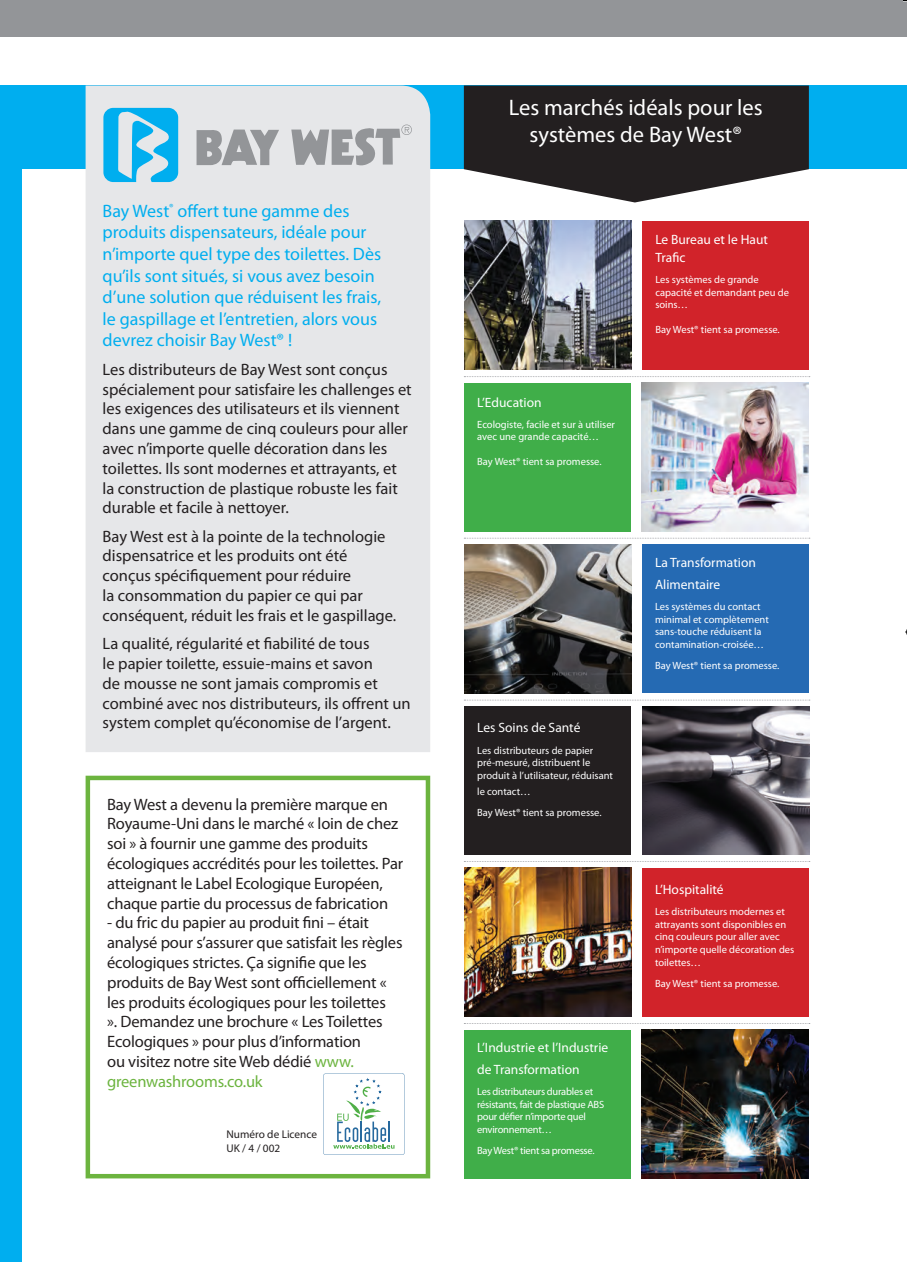
<style>
.page{position:relative;width:907px;height:1262px;background:#fff}
.page>*{position:absolute;margin:0;border:0;box-sizing:border-box;transform-origin:0 0}
.t1{font:22.5px/27px "Myriad Pro";color:#fff;text-align:center}
.t2{font:18px/21.6px "Myriad Pro";color:#00aeef}
.t3{font:16.5px/19.8px "Myriad Pro";letter-spacing:-.005em;color:#231f20}
.t4{font:13.5px/21.6px "Myriad Pro";color:#fff}
.t5{font:11.25px/13.5px "Myriad Pro";color:#231f20}
.t6{font:10.5px/12.6px "Myriad Pro";color:#fff}
.t7{font:10.5px/12.6px "Myriad Pro";letter-spacing:-.025em;color:#fff}
.s1{color:#6cb43f}
</style>
<div class="page">
<div style="left:0;top:86px;width:906px;height:83px;background:#00aeef"></div>
<svg style="left:464px;top:86px;width:344px;height:116px;background:#413e3e"></svg>
<div style="left:86px;top:86px;width:344px;height:666px;background:#e6e7e9"></div>
<div style="left:86px;top:776px;width:344px;height:402px;border:4px solid #6cb43f"></div>
<svg style="left:103px;top:108px;width:75px;height:74px"></svg>
<svg style="left:196px;top:130px;width:83px;height:35px;background:#acadb0"></svg>
<svg style="left:291px;top:125px;width:121px;height:41px;background:#b9bbbd"></svg>
<div style="left:0;top:0;width:906px;height:37px;background:#939598"></div>
<img style="left:464px;top:221px;width:167px;height:149px">
<img style="left:641px;top:383px;width:167px;height:148px">
<img style="left:464px;top:544px;width:167px;height:149px">
<img style="left:642px;top:706px;width:167px;height:149px">
<img style="left:464px;top:868px;width:167px;height:149px">
<img style="left:641px;top:1029px;width:167px;height:149px">
<svg style="left:464px;top:376px;width:345px;height:1px"></svg>
<svg style="left:464px;top:538px;width:345px;height:1px"></svg>
<svg style="left:464px;top:1023px;width:345px;height:1px"></svg>
<svg style="left:464px;top:700px;width:345px;height:1px"></svg>
<svg style="left:464px;top:861px;width:345px;height:1px"></svg>
<div style="left:642px;top:221px;width:167px;height:149px;background:#d1232a"></div>
<div style="left:464px;top:383px;width:167px;height:148px;background:#40ae49"></div>
<div style="left:464px;top:706px;width:167px;height:149px;background:#231f20"></div>
<div style="left:464px;top:1029px;width:167px;height:149px;background:#40ae49"></div>
<div style="left:642px;top:544px;width:166px;height:149px;background:#256ab3"></div>
<div style="left:642px;top:868px;width:166px;height:149px;background:#d1232a"></div>
<div style="left:0;top:160px;width:22px;height:1102px;background:#00aeef"></div>
<svg style="left:323px;top:1073px;width:81px;height:82px"></svg>
<p class="t2" style="left:103px;top:200px;width:280px">Bay West<sup>®</sup> offert tune gamme des produits dispensateurs, idéale pour n’importe quel type des toilettes. Dès qu’ils sont situés, si vous avez besoin d’une solution que réduisent les frais, le gaspillage et l’entretien, alors vous devrez choisir Bay West® !</p>
<p class="t3" style="left:103px;top:359px;width:310px">Les distributeurs de Bay West sont conçus spécialement pour satisfaire les challenges et les exigences des utilisateurs et ils viennent dans une gamme de cinq couleurs pour aller avec n’importe quelle décoration dans les toilettes. Ils sont modernes et attrayants, et la construction de plastique robuste les fait durable et facile à nettoyer.</p>
<p class="t3" style="left:103px;top:526px;width:295px">Bay West est à la pointe de la technologie dispensatrice et les produits ont été conçus spécifiquement pour réduire<br>la consommation du papier ce qui par conséquent, réduit les frais et le gaspillage.</p>
<p class="t3" style="left:103px;top:633px;width:309px">La qualité, régularité et fiabilité de tous<br>le papier toilette, essuie-mains et savon<br>de mousse ne sont jamais compromis et combiné avec nos distributeurs, ils offrent un system complet qu’économise de l’argent.</p>
<p class="t3" style="left:107px;top:794px;width:297px">Bay West a devenu la première marque en Royaume-Uni dans le marché « loin de chez soi » à fournir une gamme des produits écologiques accrédités pour les toilettes. Par atteignant le Label Ecologique Européen, chaque partie du processus de fabrication</p>
<p class="t3" style="left:107px;top:913px;width:297px">- du fric du papier au produit fini – était analysé pour s’assurer que satisfait les règles écologiques strictes. Ça signifie que les produits de Bay West sont officiellement « les produits écologiques pour les toilettes<br>». Demandez une brochure « Les Toilettes Ecologiques » pour plus d’information<br>ou visitez notre site Web dédié <span class="s1">www. greenwashrooms.co.uk</span></p>
<p class="t5" style="left:226px;top:1127px;width:92px">Numéro de Licence<br>UK / 4 / 002</p>
<h1 class="t1" style="left:508px;top:94px;width:255px">Les marchés idéals pour les systèmes de Bay West®</h1>
<p class="t4" style="left:477px;top:391px;width:66px">L’Education</p>
<p class="t6" style="left:477px;top:418px;width:139px">Ecologiste, facile et sur à utiliser avec une grande capacité…</p>
<p class="t6" style="left:477px;top:455px;width:126px">Bay West® tient sa promesse.</p>
<p class="t4" style="left:477px;top:717px;width:105px">Les Soins de Santé</p>
<p class="t6" style="left:477px;top:743px;width:137px">Les distributeurs de papier pré-mesuré, distribuent le produit à l’utilisateur, réduisant</p>
<p class="t6" style="left:477px;top:781px;width:126px;line-height:21.1px">le contact…<br>Bay West® tient sa promesse.</p>
<p class="t4" style="left:477px;top:1037px;width:133px">L’Industrie et l’Industrie de Transformation</p>
<p class="t7" style="left:477px;top:1085px;width:128px">Les distributeurs durables et résistants, fait de plastique ABS pour défier n’importe quel environnement…</p>
<p class="t7" style="left:477px;top:1144px;width:119px">Bay West® tient sa promesse.</p>
<p class="t4" style="left:655px;top:230px;width:114px;line-height:18px">Le Bureau et le Haut<br>Trafic</p>
<p class="t6" style="left:655px;top:273px;width:135px">Les systèmes de grande capacité et demandant peu de soins…</p>
<p class="t6" style="left:655px;top:323px;width:126px">Bay West® tient sa promesse.</p>
<p class="t4" style="left:655px;top:552px;width:102px">La Transformation<br>Alimentaire</p>
<p class="t6" style="left:655px;top:600px;width:115px">Les systèmes du contact minimal et complètement sans-touche réduisent la contamination-croisée…</p>
<p class="t6" style="left:655px;top:659px;width:126px">Bay West® tient sa promesse.</p>
<p class="t4" style="left:655px;top:878px;width:70px">L’Hospitalité</p>
<p class="t6" style="left:655px;top:905px;width:141px">Les distributeurs modernes et attrayants sont disponibles en cinq couleurs pour aller avec n’importe quelle décoration des toilettes…</p>
<p class="t6" style="left:655px;top:977px;width:126px">Bay West® tient sa promesse.</p>
</div>
